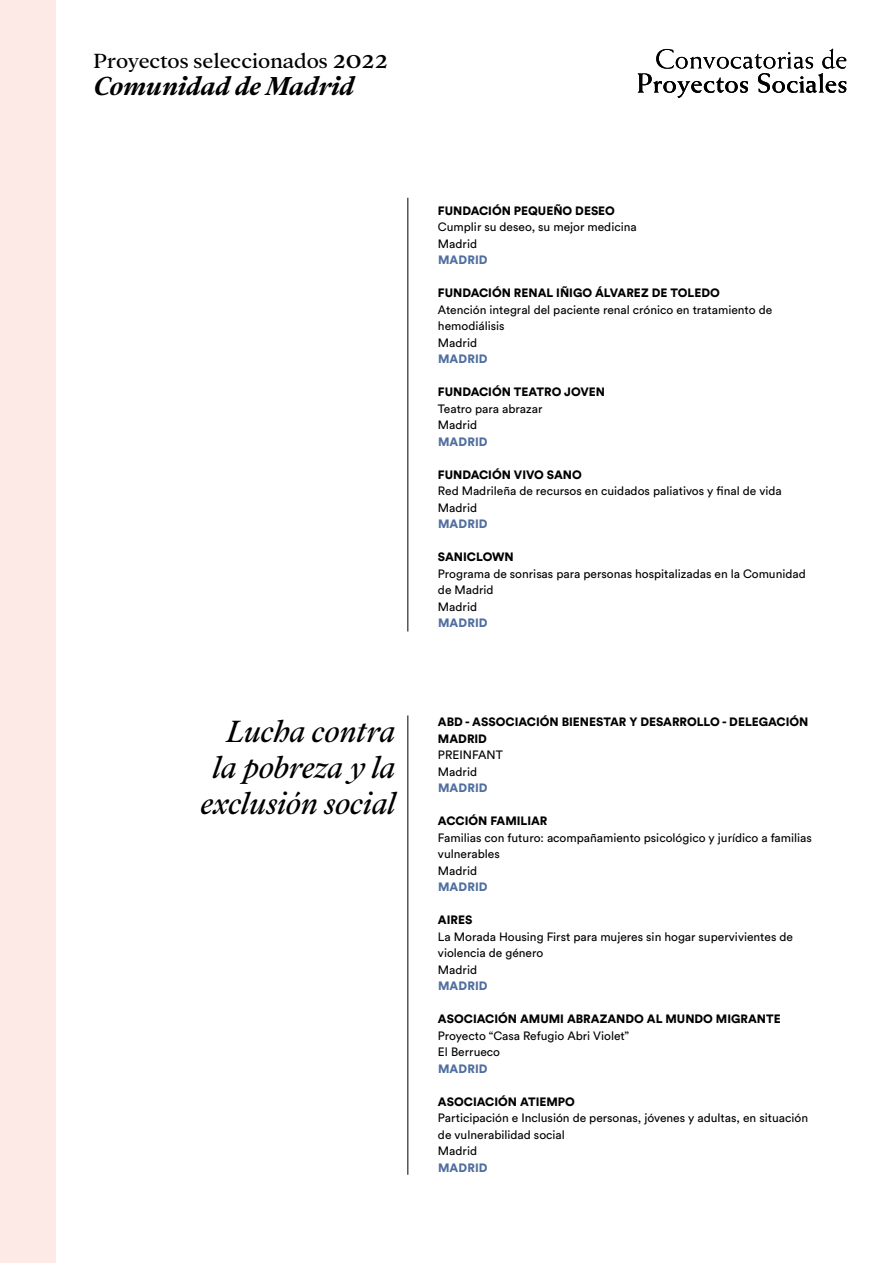
<style>
.page{position:relative;width:893px;height:1263px;background:#fff}
.page>*{position:absolute;margin:0;border:0;box-sizing:border-box;transform-origin:0 0}
.t1{font:italic 33.75px/35.8px "Addington CF";color:#000;text-align:right}
.t2{font:italic 700 28.5px "Addington CF";letter-spacing:-.005em;color:#000}
.t3{font:22.5px "Addington CF";letter-spacing:-.005em;color:#000}
.t4{font:12px/16.5px "Circular Std";color:#000}
.t5{font:900 12px/16.5px "Circular Std";color:#000}
.t6{font:900 12px "Circular Std";letter-spacing:.01em;color:#506e9f}
.s1{font-size:29.25px}
</style>
<div class="page">
<svg style="left:638px;top:49px;width:208px;height:49px"></svg>
<hr style="left:407px;top:198px;width:1px;height:433px;background:#000">
<hr style="left:407px;top:715px;width:1px;height:460px;background:#000">
<div style="left:0;top:0;width:55px;height:1263px;background:#fdeae6"></div>
<h3 class="t3" style="left:94px;top:48px;width:296px">Proyectos seleccionados <span class="s1">2022</span></h3>
<h2 class="t2" style="left:94px;top:69px;width:262px">Comunidad de Madrid</h2>
<h1 class="t1" style="left:201px;top:715px;width:196px">Lucha contra la pobreza y la exclusión social</h1>
<p class="t5" style="left:438px;top:202px;width:178px">FUNDACIÓN PEQUEÑO DESEO</p>
<p class="t4" style="left:438px;top:218px;width:200px">Cumplir su deseo, su mejor medicina<br>Madrid</p>
<p class="t6" style="left:438px;top:252px;width:51px">MADRID</p>
<p class="t5" style="left:438px;top:284px;width:283px">FUNDACIÓN RENAL IÑIGO ÁLVAREZ DE TOLEDO</p>
<p class="t4" style="left:438px;top:301px;width:336px">Atención integral del paciente renal crónico en tratamiento de hemodiálisis<br>Madrid</p>
<p class="t6" style="left:438px;top:351px;width:51px">MADRID</p>
<p class="t5" style="left:438px;top:383px;width:169px">FUNDACIÓN TEATRO JOVEN</p>
<p class="t4" style="left:438px;top:400px;width:106px">Teatro para abrazar<br>Madrid</p>
<p class="t6" style="left:438px;top:433px;width:51px">MADRID</p>
<p class="t5" style="left:438px;top:466px;width:145px">FUNDACIÓN VIVO SANO</p>
<p class="t4" style="left:438px;top:482px;width:345px">Red Madrileña de recursos en cuidados paliativos y final de vida<br>Madrid</p>
<p class="t6" style="left:438px;top:516px;width:51px">MADRID</p>
<p class="t5" style="left:438px;top:548px;width:77px">SANICLOWN</p>
<p class="t4" style="left:438px;top:565px;width:369px">Programa de sonrisas para personas hospitalizadas en la Comunidad de Madrid<br>Madrid</p>
<p class="t6" style="left:438px;top:615px;width:51px">MADRID</p>
<p class="t5" style="left:438px;top:713px;width:372px">ABD - ASSOCIACIÓN BIENESTAR Y DESARROLLO - DELEGACIÓN<br>MADRID</p>
<p class="t4" style="left:438px;top:746px;width:66px">PREINFANT<br>Madrid</p>
<p class="t6" style="left:438px;top:780px;width:51px">MADRID</p>
<p class="t5" style="left:438px;top:812px;width:111px">ACCIÓN FAMILIAR</p>
<p class="t4" style="left:438px;top:829px;width:375px">Familias con futuro: acompañamiento psicológico y jurídico a familias vulnerables<br>Madrid</p>
<p class="t6" style="left:438px;top:879px;width:51px">MADRID</p>
<p class="t5" style="left:438px;top:911px;width:36px">AIRES</p>
<p class="t4" style="left:438px;top:928px;width:356px">La Morada Housing First para mujeres sin hogar supervivientes de violencia de género<br>Madrid</p>
<p class="t6" style="left:438px;top:978px;width:51px">MADRID</p>
<p class="t5" style="left:438px;top:1010px;width:344px">ASOCIACIÓN AMUMI ABRAZANDO AL MUNDO MIGRANTE</p>
<p class="t4" style="left:438px;top:1027px;width:193px">Proyecto “Casa Refugio Abri Violet”<br>El Berrueco</p>
<p class="t6" style="left:438px;top:1060px;width:51px">MADRID</p>
<p class="t5" style="left:438px;top:1093px;width:138px">ASOCIACIÓN ATIEMPO</p>
<p class="t4" style="left:438px;top:1109px;width:372px">Participación e Inclusión de personas, jóvenes y adultas, en situación de vulnerabilidad social<br>Madrid</p>
<p class="t6" style="left:438px;top:1159px;width:51px">MADRID</p>
</div>
